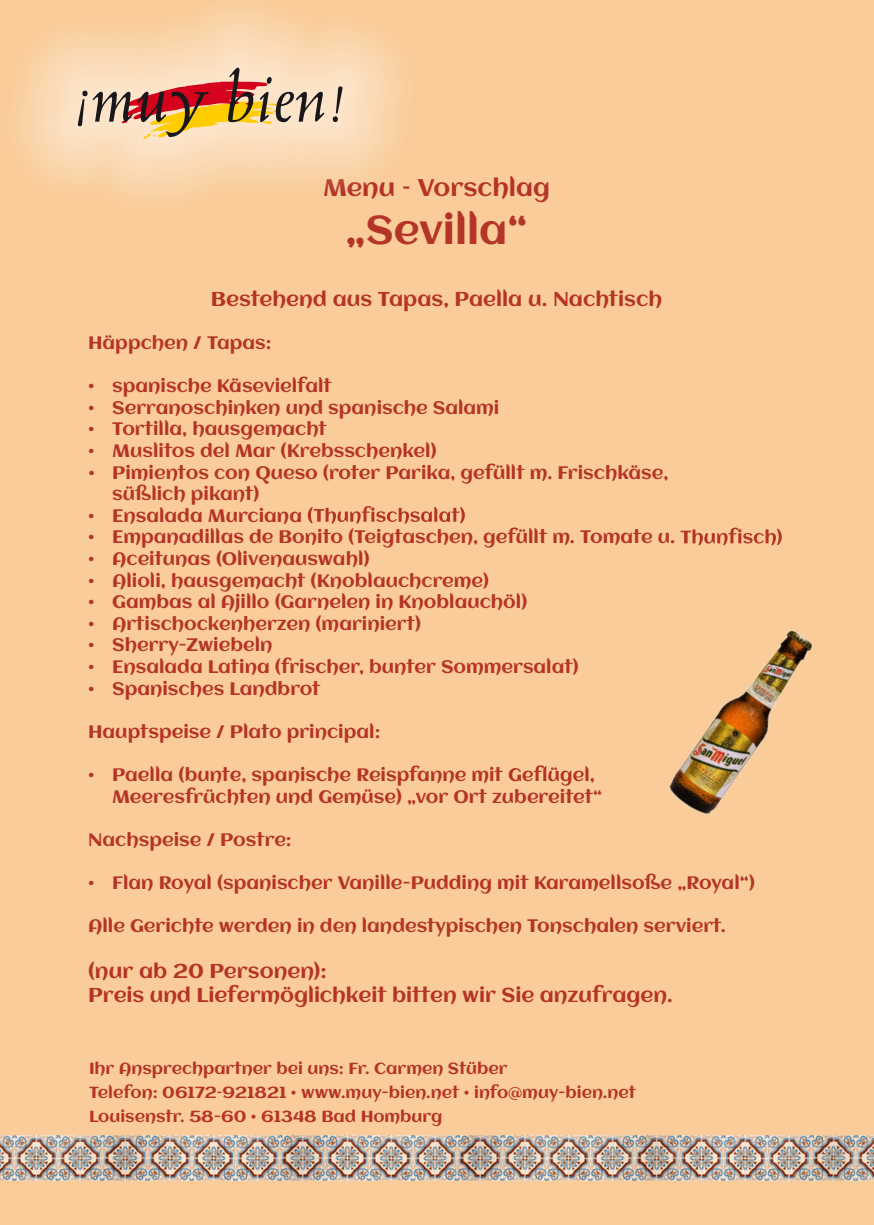
<style>
.page{position:relative;width:874px;height:1225px;background:#fff}
.page>*{position:absolute;margin:0;border:0;box-sizing:border-box;transform-origin:0 0}
.t1{font:40px "Aclonica";color:#b43427}
.t2{font:24px "Aclonica";color:#b43427}
.t3{font:20px/24px "Aclonica";letter-spacing:-.005em;color:#b43427}
.t4{font:18px/21.6px "Aclonica";color:#b43427}
.t5{font:16px/24px "Aclonica";color:#b43427}
</style>
<div class="page">
<div style="left:845px;top:0;width:28px;height:1225px;background:#facc99"></div>
<div style="left:0;top:0;width:867px;height:1225px;background:#facc99"></div>
<svg style="left:308px;top:506px;width:156px;height:18px"></svg>
<svg style="left:680px;top:527px;width:101px;height:18px"></svg>
<svg style="left:508px;top:765px;width:85px;height:20px"></svg>
<img style="left:669px;top:630px;width:144px;height:185px">
<svg style="left:20px;top:10px;width:381px;height:187px"></svg>
<svg style="left:78px;top:68px;width:264px;height:72px;background:#d9ae8c"></svg>
<img style="left:0;top:1136px;width:873px;height:44px">
<h2 class="t2" style="left:323px;top:171px;width:228px">Menu – Vorschlag</h2>
<h1 class="t1" style="left:345px;top:202px;width:183px">„Sevilla“</h1>
<p class="t3" style="left:211px;top:286px;width:452px">Bestehend aus Tapas, Paella u. Nachtisch</p>
<p class="t4" style="left:88px;top:331px;width:185px">Häppchen / Tapas:</p>
<p class="t4" style="left:88px;top:374px;width:245px">• spanische Käsevielfalt</p>
<p class="t4" style="left:88px;top:396px;width:412px">• Serranoschinken und spanische Salami</p>
<p class="t4" style="left:88px;top:418px;width:240px">• Tortilla, hausgemacht</p>
<p class="t4" style="left:88px;top:439px;width:350px">• Muslitos del Mar (Krebsschenkel)</p>
<p class="t4" style="left:112px;top:461px;width:557px;text-indent:-24px">• Pimientos con Queso (roter Parika, gefüllt m. Frischkäse, süßlich pikant)</p>
<p class="t4" style="left:88px;top:504px;width:215px">• Ensalada Murciana</p>
<p class="t4" style="left:88px;top:526px;width:588px">• Empanadillas de Bonito (Teigtaschen, gefüllt m. Tomate u.</p>
<p class="t4" style="left:88px;top:547px;width:283px">• Aceitunas (Olivenauswahl)</p>
<p class="t4" style="left:88px;top:569px;width:402px">• Alioli, hausgemacht (Knoblauchcreme)</p>
<p class="t4" style="left:88px;top:590px;width:440px">• Gambas al Ajillo (Garnelen in Knoblauchöl)</p>
<p class="t4" style="left:88px;top:612px;width:334px">• Artischockenherzen (mariniert)</p>
<p class="t4" style="left:88px;top:634px;width:186px">• Sherry-Zwiebeln</p>
<p class="t4" style="left:88px;top:655px;width:492px">• Ensalada Latina (frischer, bunter Sommersalat)</p>
<p class="t4" style="left:88px;top:677px;width:234px">• Spanisches Landbrot</p>
<p class="t4" style="left:88px;top:720px;width:293px">Hauptspeise / Plato principal:</p>
<p class="t4" style="left:112px;top:763px;width:491px;text-indent:-24px">• Paella (bunte, spanische Reispfanne mit<br>Meeresfrüchten und Gemüse) „vor Ort zubereitet“</p>
<p class="t4" style="left:88px;top:828px;width:205px">Nachspeise / Postre:</p>
<p class="t4" style="left:88px;top:871px;width:668px">• Flan Royal (spanischer Vanille-Pudding mit Karamellsoße „Royal“)</p>
<p class="t4" style="left:88px;top:914px;width:638px">Alle Gerichte werden in den landestypischen Tonschalen serviert.</p>
<p class="t3" style="left:88px;top:958px;width:585px">(nur ab 20 Personen):<br>Preis und Liefermöglichkeit bitten wir Sie anzufragen.</p>
<p class="t5" style="left:89px;top:1055px;width:548px">Ihr Ansprechpartner bei uns: Fr. Carmen Stüber<br>Telefon: 06172–921821 • www.muy-bien.net • info@muy-bien.net<br>Louisenstr. 58-60 • 61348 Bad Homburg</p>
</div>
